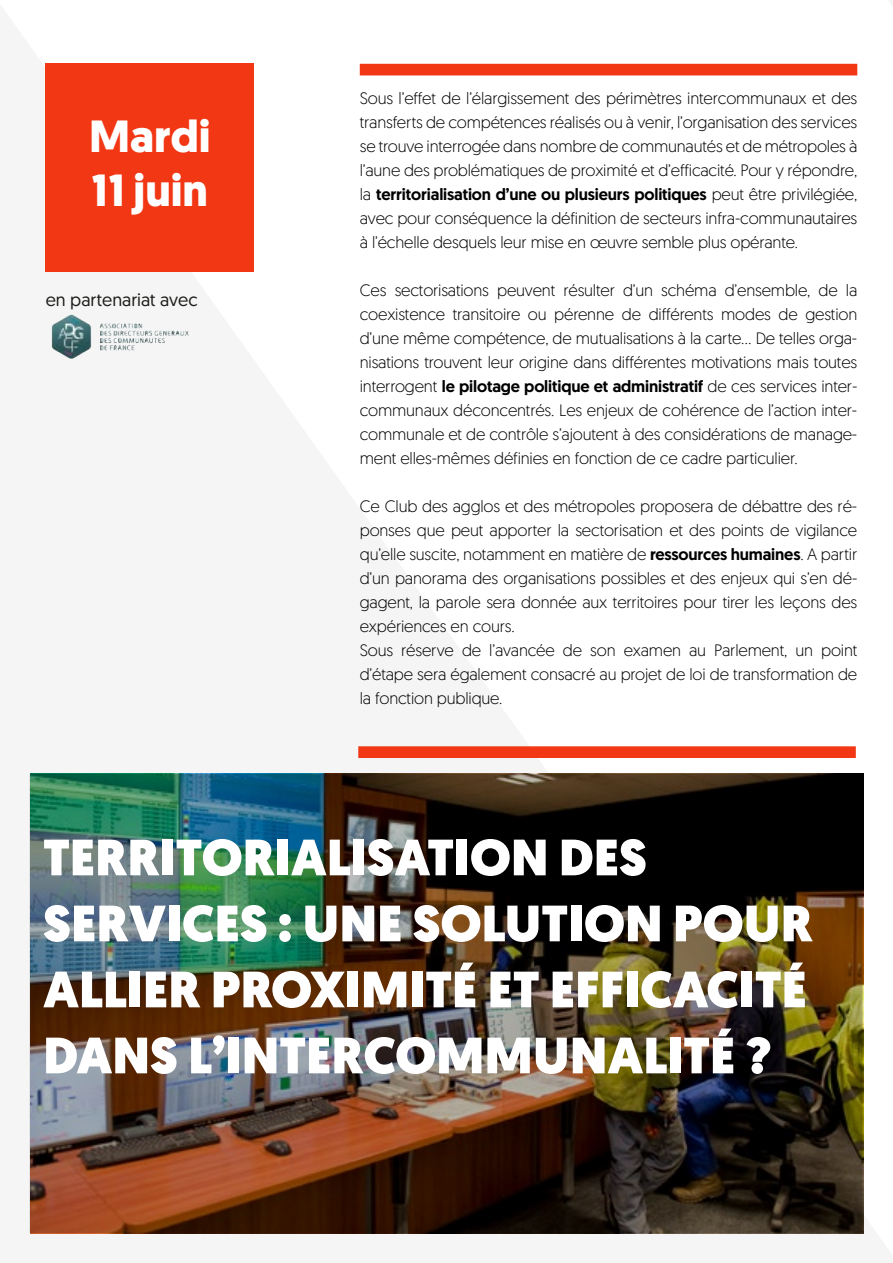
<style>
.page{position:relative;width:893px;height:1263px;background:#fff}
.page>*{position:absolute;margin:0;border:0;box-sizing:border-box;transform-origin:0 0}
.t1{font:900 51px/66px "Geomanist";color:#fff}
.t2{font:700 45px/54px "Geomanist";color:#fff}
.t3{font:18px "Geomanist";color:#1d1d1b}
.t4{font:300 16.5px/24px "Geomanist";letter-spacing:-.01em;color:#000;text-align:justify}
.s1{font-weight:500}
</style>
<div class="page">
<div style="left:46px;top:64px;width:208px;height:208px;background:#f13713"></div>
<div style="left:360px;top:64px;width:497px;height:11px;background:#f13713"></div>
<div style="left:358px;top:746px;width:498px;height:12px;background:#f13713;border:2px solid #f13713"></div>
<img style="left:30px;top:774px;width:832px;height:459px">
<img style="left:52px;top:315px;width:85px;height:44px">
<h2 class="t2" style="left:89px;top:109px;width:123px">Mardi<br>11 juin</h2>
<p class="t3" style="left:46px;top:288px;width:153px">en partenariat avec</p>
<p class="t4" style="left:360px;top:85px;width:499px">Sous l’effet de l’élargissement des périmètres intercommunaux et des transferts de compétences réalisés ou à venir, l’organisation des services se trouve interrogée dans nombre de communautés et de métropoles à l’aune des problématiques de proximité et d’efficacité. Pour y répondre, la <span class="s1">territorialisation d’une ou plusieurs politiques</span> peut être privilégiée, avec pour conséquence la définition de secteurs infra-communautaires à l’échelle desquels leur mise en œuvre semble plus opérante.</p>
<p class="t4" style="left:360px;top:277px;width:499px">Ces sectorisations peuvent résulter d’un schéma d’ensemble, de la coexistence transitoire ou pérenne de différents modes de gestion d’une même compétence, de mutualisations à la carte… De telles orga&shy;nisations trouvent leur origine dans différentes motivations mais toutes interrogent <span class="s1">le pilotage politique et administratif</span> de ces services inter&shy;communaux déconcentrés. Les enjeux de cohérence de l’action inter&shy;communale et de contrôle s’ajoutent à des considérations de manage&shy;ment elles-mêmes définies en fonction de ce cadre particulier.</p>
<p class="t4" style="left:360px;top:494px;width:499px;text-align:left">Ce Club des agglos et des métropoles proposera de débattre des ré&shy;ponses que peut apporter la sectorisation et des points de vigilance qu’elle suscite, notamment en matière de <span class="s1">ressources humaines</span>. A partir d’un panorama des organisations possibles et des enjeux qui s’en dé&shy;gagent, la parole sera donnée aux territoires pour tirer les leçons des expériences en cours.<br>Sous réserve de l’avancée de son examen au Parlement, un point d’étape sera également consacré au projet de loi de transformation de la fonction publique.</p>
<h1 class="t1" style="left:43px;top:825px;width:771px">TERRITORIALISATION DES<br>SERVICES : UNE SOLUTION POUR<br>ALLIER PROXIMITÉ ET EFFICACITÉ<br>DANS L’INTERCOMMUNALITÉ ?</h1>
</div>
